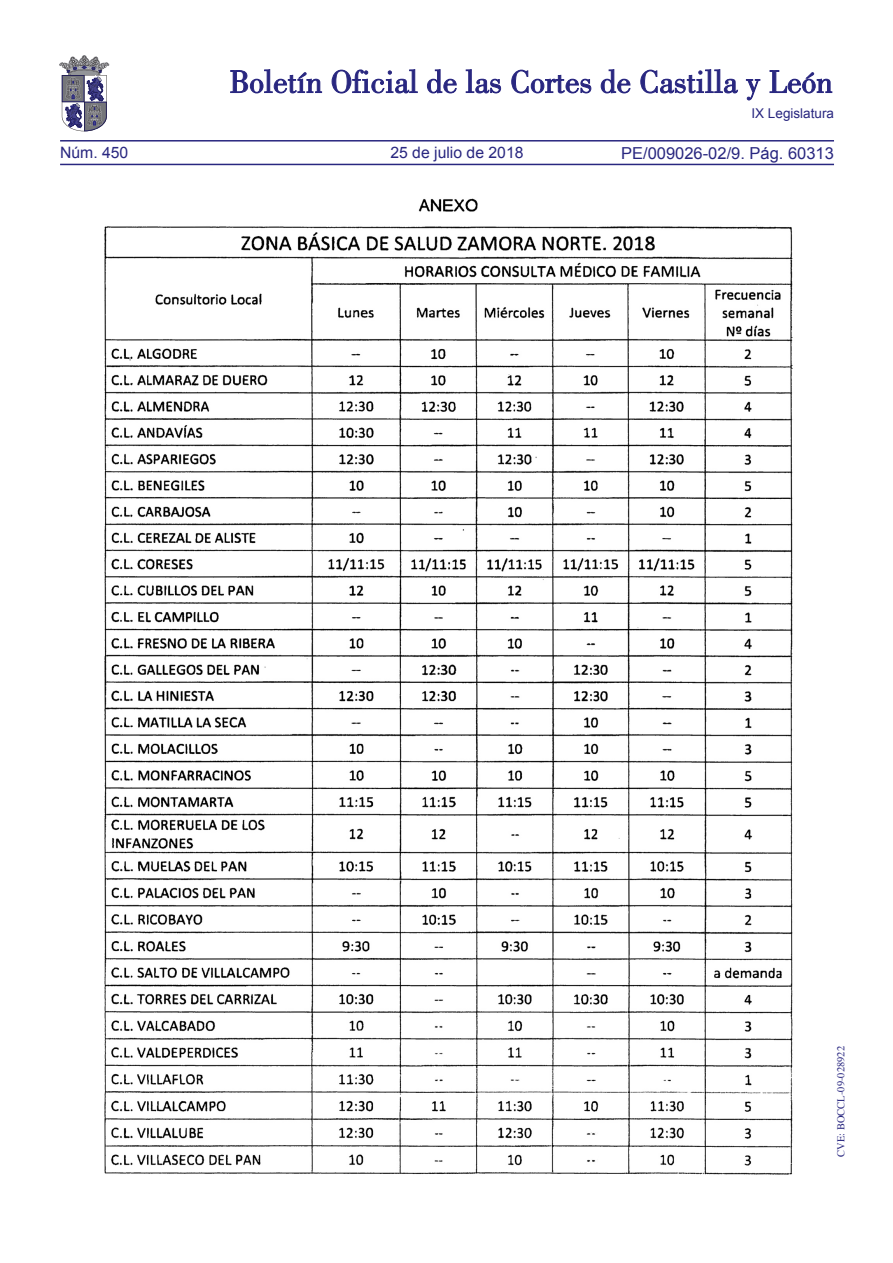
<style>
.page{position:relative;width:893px;height:1263px;background:#fff}
.page>*{position:absolute;margin:0;border:0;box-sizing:border-box;transform-origin:0 0}
.t1{font:16.5px "Arial";color:#292780}
.t2{font:15.75px "Arial";color:#292780}
.t3{font:13.5px "Arial";color:#292780}
.t4{font:10.5px "Times";color:#292780}
</style>
<div class="page">
<hr style="left:60px;top:164px;width:774px;height:1px;background:#292780">
<hr style="left:60px;top:140px;width:774px;height:2px;background:#292780">
<svg style="left:230px;top:69px;width:92px;height:24px"></svg>
<svg style="left:332px;top:69px;width:86px;height:24px"></svg>
<svg style="left:427px;top:69px;width:30px;height:24px"></svg>
<svg style="left:466px;top:69px;width:35px;height:24px"></svg>
<svg style="left:511px;top:70px;width:80px;height:23px"></svg>
<svg style="left:601px;top:69px;width:29px;height:24px"></svg>
<svg style="left:640px;top:69px;width:98px;height:24px"></svg>
<svg style="left:746px;top:79px;width:14px;height:21px"></svg>
<svg style="left:770px;top:70px;width:62px;height:23px"></svg>
<svg style="left:60px;top:55px;width:49px;height:76px"></svg>
<img style="left:104px;top:198px;width:689px;height:977px">
<p class="t2" style="left:60px;top:142px;width:70px">Núm. 450</p>
<p class="t2" style="left:390px;top:142px;width:135px">25 de julio de 2018</p>
<p class="t3" style="left:751px;top:105px;width:84px">IX Legislatura</p>
<p class="t1" style="left:621px;top:142px;width:214px">PE/009026-02/9. Pág. 60313</p>
<p class="t4" style="left:831px;top:1157px;width:112px;rotate:-90deg">CVE: BOCCL-09-028922</p>
</div>
